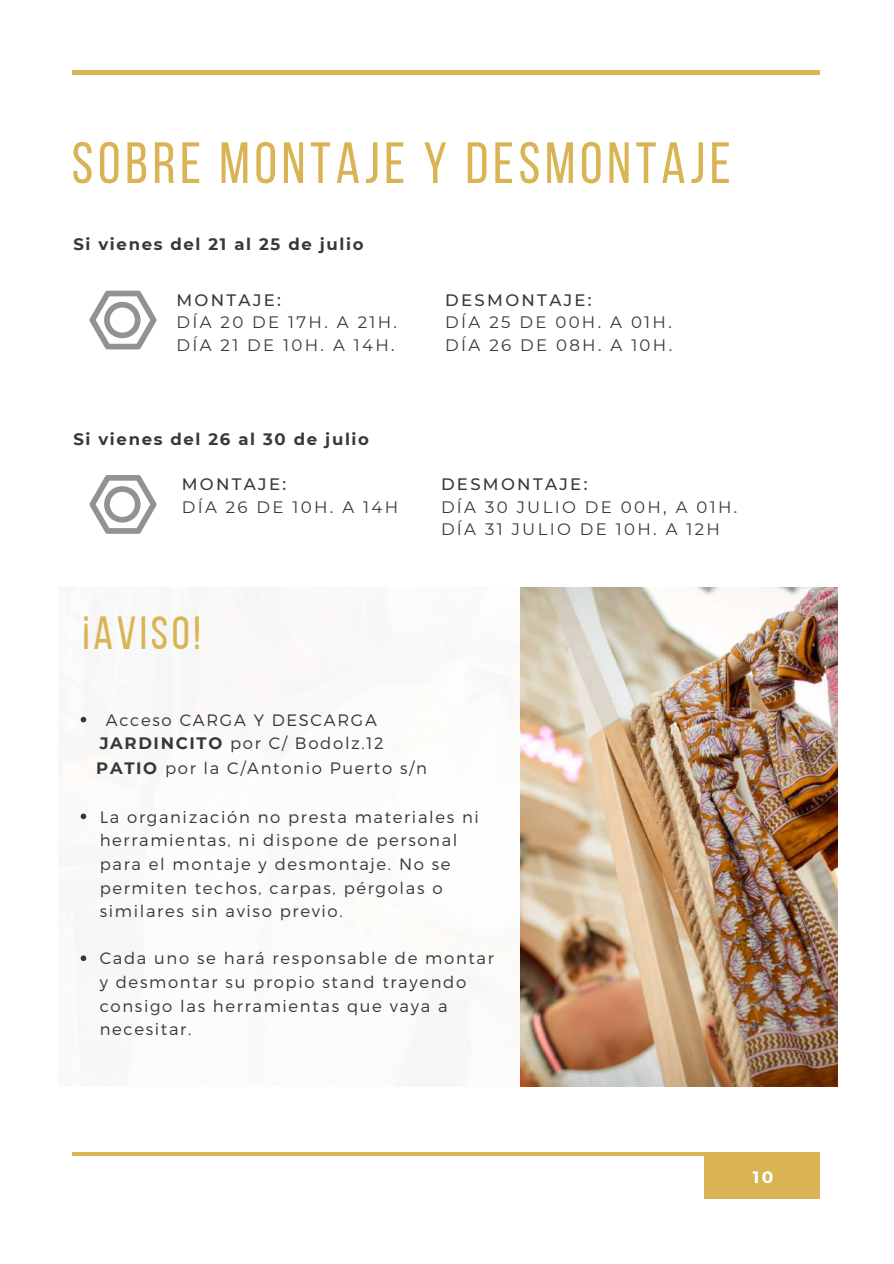
<style>
.page{position:relative;width:894px;height:1264px;background:#fff}
.page>*{position:absolute;margin:0;border:0;box-sizing:border-box;transform-origin:0 0}
.t1{font:58.05px "Bebas Neue";letter-spacing:.08em;color:#dab454}
.t2{font:46.35px "Bebas Neue";letter-spacing:.08em;color:#dab454}
.t3{font:300 16.5px/23.7px "Montserrat";letter-spacing:.1em;color:#383838}
.t4{font:16.5px/22.5px "Montserrat";letter-spacing:.14em;color:#383838}
.t5{font:700 16.5px "Montserrat";letter-spacing:.1em;color:#383838}
.t6{font:500 16.5px "Montserrat";letter-spacing:.14em;color:#383838}
.t7{font:700 16.5px "Montserrat";color:#fff}
.s1{font-weight:700}
</style>
<div class="page">
<hr style="left:72px;top:71px;width:747px;height:3px;background:#dab454">
<div style="left:704px;top:1152px;width:115px;height:46px;background:#dab454"></div>
<hr style="left:72px;top:1152px;width:747px;height:3px;background:#dab454">
<svg style="left:81px;top:716px;width:5px;height:6px"></svg>
<svg style="left:81px;top:813px;width:5px;height:6px"></svg>
<svg style="left:81px;top:955px;width:5px;height:6px"></svg>
<img style="left:520px;top:588px;width:317px;height:498px">
<svg style="left:89px;top:291px;width:68px;height:58px"></svg>
<svg style="left:89px;top:475px;width:68px;height:58px"></svg>
<h1 class="t1" style="left:72px;top:139px;width:660px">SOBRE MONTAJE Y DESMONTAJE</h1>
<p class="t5" style="left:73px;top:234px;width:292px">Si vienes del 21 al 25 de julio</p>
<p class="t6" style="left:176px;top:290px;width:106px">MONTAJE:</p>
<p class="t4" style="left:176px;top:311px;width:222px">DÍA 20 DE 17H. A 21H.<br>DÍA 21 DE 10H. A 14H.</p>
<p class="t5" style="left:73px;top:429px;width:297px">Si vienes del 26 al 30 de julio</p>
<p class="t6" style="left:182px;top:474px;width:106px">MONTAJE:</p>
<p class="t4" style="left:182px;top:495px;width:218px">DÍA 26 DE 10H. A 14H</p>
<h2 class="t2" style="left:82px;top:614px;width:120px">¡AVISO!</h2>
<p class="t6" style="left:445px;top:290px;width:148px">DESMONTAJE:</p>
<p class="t4" style="left:445px;top:311px;width:228px">DÍA 25 DE 00H. A 01H.<br>DÍA 26 DE 08H. A 10H.</p>
<p class="t6" style="left:441px;top:474px;width:148px">DESMONTAJE:</p>
<p class="t4" style="left:441px;top:495px;width:298px">DÍA 30 JULIO DE 00H, A 01H.<br>DÍA 31 JULIO DE 10H. A 12H</p>
<p class="t3" style="left:96px;top:707px;width:332px;line-height:24.2px;text-indent:10px">Acceso CARGA Y DESCARGA<br><span class="s1">JARDINCITO</span> por C/ Bodolz.12<br><span class="s1">PATIO</span> por la C/Antonio Puerto s/n</p>
<p class="t3" style="left:100px;top:804px;width:380px">La organización no presta materiales ni herramientas, ni dispone de personal para el montaje y desmontaje. No se permiten techos, carpas, pérgolas o similares sin aviso previo.</p>
<p class="t3" style="left:100px;top:945px;width:395px">Cada uno se hará responsable de montar y desmontar su propio stand trayendo consigo las herramientas que vaya a necesitar.</p>
<p class="t7" style="left:752px;top:1166px;width:22px">10</p>
</div>
